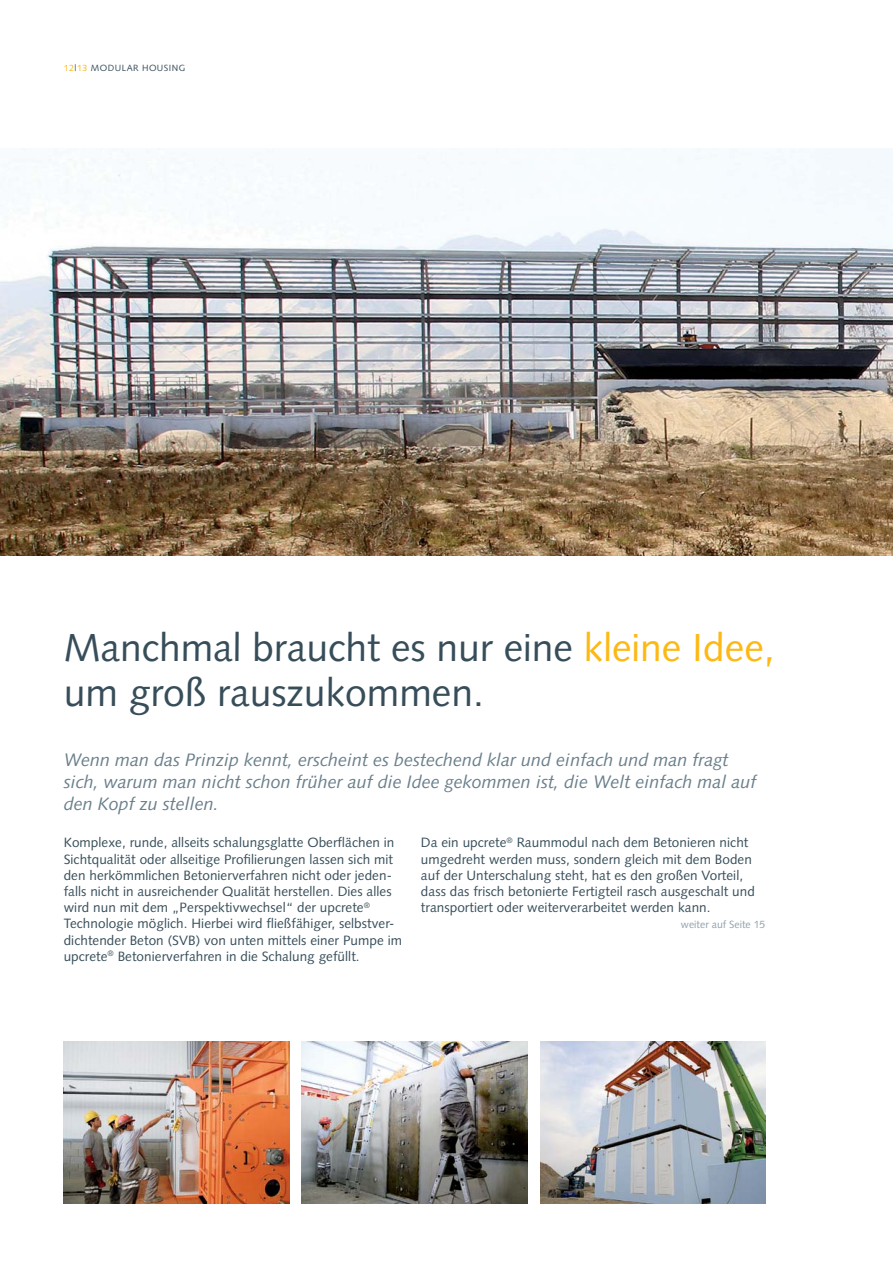
<style>
.page{position:relative;width:893px;height:1263px;background:#fff}
.page>*{position:absolute;margin:0;border:0;box-sizing:border-box;transform-origin:0 0}
.t1{font:39px/45px "Syntax LT Std";color:#374e5a}
.t2{font:italic 18px/21.6px "Syntax LT Std";color:#697f8b}
.t3{font:13.5px/16.2px "Syntax LT Std";letter-spacing:.005em;color:#374e5a}
.t4{font:10.5px "Syntax LT Std";color:#8fa1ac}
.t5{font:9px "Syntax LT Std";letter-spacing:.05em;color:#374e5a}
.s1{color:#fdb813}
</style>
<div class="page">
<img style="left:0;top:149px;width:893px;height:407px">
<img style="left:64px;top:1042px;width:225px;height:162px">
<img style="left:302px;top:1042px;width:225px;height:162px">
<img style="left:540px;top:1042px;width:225px;height:162px">
<p class="t5" style="left:64px;top:64px;width:123px"><span class="s1">12</span>|<span class="s1">13</span> MODULAR HOUSING</p>
<h1 class="t1" style="left:64px;top:628px;width:712px">Manchmal braucht es nur eine <span class="s1">kleine Idee, </span>um groß rauszukommen.</h1>
<h2 class="t2" style="left:64px;top:751px;width:694px">Wenn man das Prinzip kennt, erscheint es bestechend klar und einfach und man fragt sich, warum man nicht schon früher auf die Idee gekommen ist, die Welt einfach mal auf den Kopf zu stellen.</h2>
<p class="t3" style="left:64px;top:836px;width:340px">Komplexe, runde, allseits schalungsglatte Oberflächen in Sichtqualität oder allseitige Profilierungen lassen sich mit den herkömmlichen Betonierverfahren nicht oder jeden&shy;falls nicht in ausreichender Qualität herstellen. Dies alles wird nun mit dem „Perspektivwechsel“ der upcrete<sup>® </sup>Technologie möglich. Hierbei wird fließfähiger, selbstver&shy;dichtender Beton (SVB) von unten mittels einer Pumpe im upcrete<sup>®</sup> Betonierverfahren in die Schalung gefüllt.</p>
<p class="t3" style="left:421px;top:836px;width:335px">Da ein upcrete<sup>®</sup> Raummodul nach dem Betonieren nicht umgedreht werden muss, sondern gleich mit dem Boden auf der Unterschalung steht, hat es den großen Vorteil, dass das frisch betonierte Fertigteil rasch ausgeschalt und transportiert oder weiterverarbeitet werden kann.</p>
<p class="t4" style="left:681px;top:920px;width:86px">weiter auf Seite 15</p>
</div>
